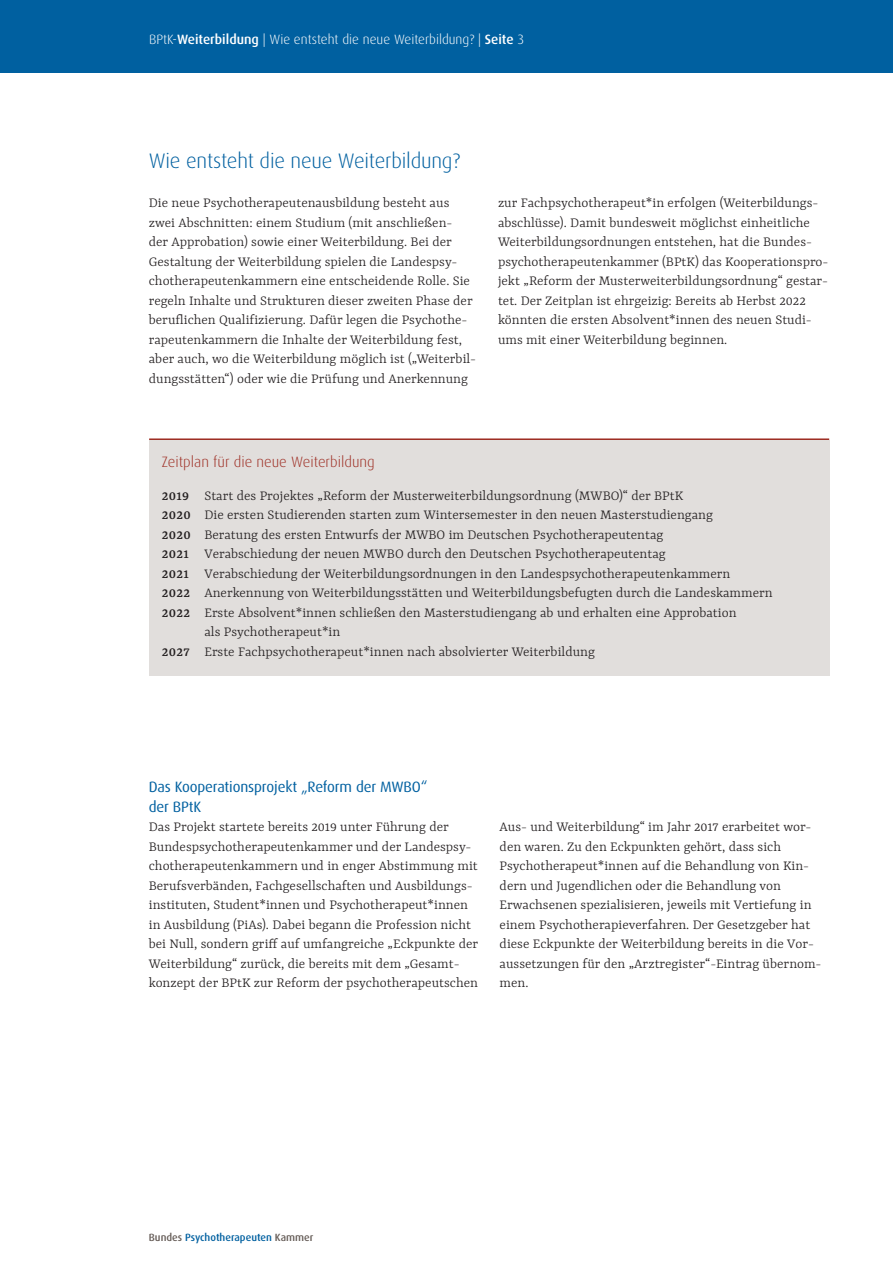
<style>
.page{position:relative;width:893px;height:1263px;background:#fff}
.page>*{position:absolute;margin:0;border:0;box-sizing:border-box;transform-origin:0 0}
.H1_headline_14_16{font:300 21px "Dax";letter-spacing:-.01em;color:#0060a0}
.fliesstext_yrsa_10_1{font:300 15px/19.5px "Yrsa";color:#231f20}
.fliesstext-auf-fläch{font:300 15px/19.5px "Yrsa";color:#231f20}
.H2_subline_12{font:15px/19.5px "Dax";letter-spacing:-.01em;color:#0060a0}
.fliesstext-h2-_auf-f{font:300 15px "Dax";color:#9e2e24}
.t1{font:300 13.5px "Dax";color:#fff}
.t2{font:500 10.5px "Dax";color:#0060a0}
.s1{font-weight:500}
.s2{color:#655c57}
</style>
<div class="page">
<div style="left:0;top:0;width:893px;height:72px;background:#0060a0"></div>
<hr style="left:149px;top:438px;width:680px;height:3px;background:#9e2e24">
<div style="left:149px;top:441px;width:680px;height:39px;background:#e1dedc"></div>
<div style="left:149px;top:480px;width:680px;height:39px;background:#e1dedc"></div>
<div style="left:149px;top:519px;width:680px;height:39px;background:#e1dedc"></div>
<div style="left:149px;top:558px;width:680px;height:39px;background:#e1dedc"></div>
<div style="left:149px;top:597px;width:680px;height:59px;background:#e1dedc"></div>
<div style="left:149px;top:636px;width:680px;height:39px;background:#e1dedc"></div>
<p class="t1" style="left:149px;top:32px;width:377px">BPtK-<span class="s1">Weiterbildung</span> | Wie entsteht die neue Weiterbildung? | <span class="s1">Seite</span> 3</p>
<h1 class="H1_headline_14_16" style="left:149px;top:149px;width:313px">Wie entsteht die neue Weiterbildung?</h1>
<p class="fliesstext_yrsa_10_1" style="left:149px;top:193px;width:329px">Die neue Psychotherapeutenausbildung besteht aus zwei Abschnitten: einem Studium (mit anschließen-<br>der Approbation) sowie einer Weiterbildung. Bei der Gestaltung der Weiterbildung spielen die Landespsy&shy;chotherapeutenkammern eine entscheidende Rolle. Sie regeln Inhalte und Strukturen dieser zweiten Phase der beruflichen Qualifizierung. Dafür legen die Psychothe&shy;rapeutenkammern die Inhalte der Weiterbildung fest, aber auch, wo die Weiterbildung möglich ist („Weiterbil&shy;dungsstätten“) oder wie die Prüfung und Anerkennung</p>
<p class="fliesstext_yrsa_10_1" style="left:498px;top:193px;width:332px">zur Fachpsychotherapeut*in erfolgen (Weiterbildungs&shy;abschlüsse). Damit bundesweit möglichst einheitliche Weiterbildungsordnungen entstehen, hat die Bundes&shy;psychotherapeutenkammer (BPtK) das Kooperationspro&shy;jekt „Reform der Musterweiterbildungsordnung“ gestar&shy;tet. Der Zeitplan ist ehrgeizig: Bereits ab Herbst 2022 könnten die ersten Absolvent*innen des neuen Studi&shy;ums mit einer Weiterbildung beginnen.</p>
<p class="fliesstext-h2-_auf-f" style="left:162px;top:453px;width:214px">Zeitplan für die neue Weiterbildung</p>
<p class="fliesstext-auf-fläch" style="left:162px;top:485px;width:523px"><span class="s1">2019</span> Start des Projektes „Reform der Musterweiterbildungsordnung (MWBO)“ der BPtK</p>
<p class="fliesstext-auf-fläch" style="left:162px;top:505px;width:553px"><span class="s1">2020</span> Die ersten Studierenden starten zum Wintersemester in den neuen Masterstudiengang</p>
<p class="fliesstext-auf-fläch" style="left:162px;top:524px;width:503px"><span class="s1">2020</span> Beratung des ersten Entwurfs der MWBO im Deutschen Psychotherapeutentag</p>
<p class="fliesstext-auf-fläch" style="left:162px;top:544px;width:505px"><span class="s1">2021</span> Verabschiedung der neuen MWBO durch den Deutschen Psychotherapeutentag</p>
<p class="fliesstext-auf-fläch" style="left:162px;top:563px;width:570px"><span class="s1">2021</span> Verabschiedung der Weiterbildungsordnungen in den Landespsychotherapeutenkammern</p>
<p class="fliesstext-auf-fläch" style="left:162px;top:583px;width:612px"><span class="s1">2022</span> Anerkennung von Weiterbildungsstätten und Weiterbildungsbefugten durch die Landeskammern</p>
<p class="fliesstext-auf-fläch" style="left:204px;top:602px;width:534px;text-indent:-43px"><span class="s1">2022</span> Erste Absolvent*innen schließen den Masterstudiengang ab und erhalten eine Approbation als Psychotherapeut*in</p>
<p class="fliesstext-auf-fläch" style="left:162px;top:641px;width:435px"><span class="s1">2027</span> Erste Fachpsychotherapeut*innen nach absolvierter Weiterbildung</p>
<h2 class="H2_subline_12" style="left:149px;top:777px;width:280px">Das Kooperationsprojekt „Reform der MWBO“ der BPtK</h2>
<p class="fliesstext_yrsa_10_1" style="left:149px;top:817px;width:331px">Das Projekt startete bereits 2019 unter Führung der Bundespsychotherapeutenkammer und der Landespsy&shy;chotherapeutenkammern und in enger Abstimmung mit Berufsverbänden, Fachgesellschaften und Ausbildungs&shy;instituten, Student*innen und Psychotherapeut*innen in Ausbildung (PiAs). Dabei begann die Profession nicht bei Null, sondern griff auf umfangreiche „Eckpunkte der Weiterbildung“ zurück, die bereits mit dem „Gesamt&shy;konzept der BPtK zur Reform der psychotherapeutschen</p>
<p class="fliesstext_yrsa_10_1" style="left:500px;top:817px;width:323px">Aus- und Weiterbildung“ im Jahr 2017 erarbeitet wor&shy;den waren. Zu den Eckpunkten gehört, dass sich Psychotherapeut*innen auf die Behandlung von Kin&shy;dern und Jugendlichen oder die Behandlung von Erwachsenen spezialisieren, jeweils mit Vertiefung in einem Psychotherapieverfahren. Der Gesetzgeber hat diese Eckpunkte der Weiterbildung bereits in die Vor&shy;aussetzungen für den „Arztregister“-Eintrag übernom&shy;men.</p>
<p class="t2" style="left:149px;top:1231px;width:166px"><span class="s2">Bundes</span> Psychotherapeuten <span class="s2">Kammer</span></p>
</div>
